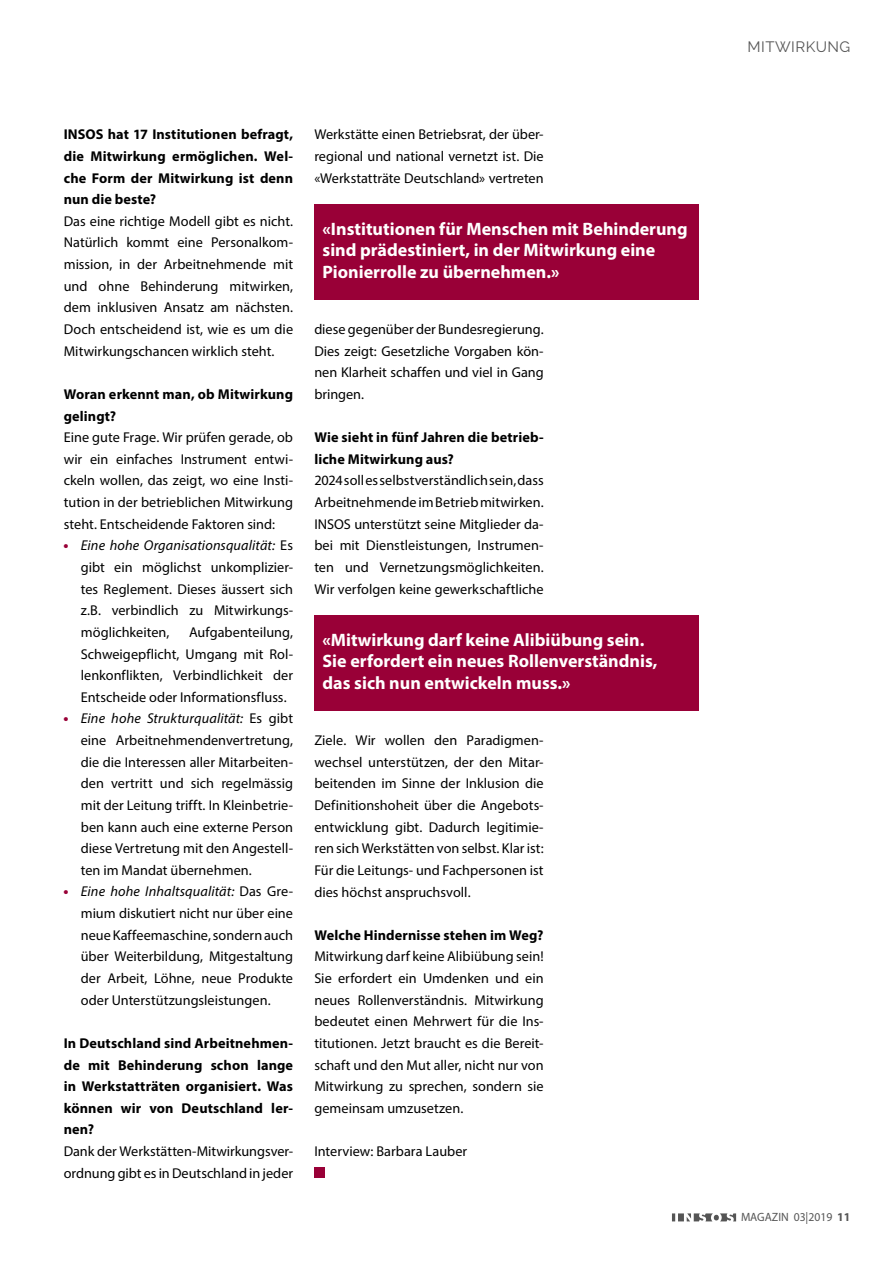
<style>
.page{position:relative;width:893px;height:1263px;background:#fff}
.page>*{position:absolute;margin:0;border:0;box-sizing:border-box;transform-origin:0 0}
.t1{font:700 18px/21.6px "Myriad Pro";color:#fff}
.t2{font:15px "Raleway";letter-spacing:.03em;color:#555}
.t3{font:14.25px/21.6px "Myriad Pro";color:#000;text-align:justify}
.t4{font:700 14.25px/21.6px "Myriad Pro";letter-spacing:.01em;color:#000;text-align:justify}
.t5{font:12px "Myriad Pro";color:#555}
.s1{font-style:italic}
.s2{font-weight:700}
</style>
<div class="page">
<svg style="left:672px;top:1213px;width:64px;height:8px"></svg>
<div style="left:314px;top:1167px;width:11px;height:11px;background:#990037"></div>
<div style="left:314px;top:204px;width:385px;height:96px;background:#990037"></div>
<div style="left:314px;top:615px;width:385px;height:96px;background:#990037"></div>
<p class="t4" style="left:64px;top:123px;width:231px">INSOS hat 17 Institutionen befragt, die Mitwirkung ermöglichen. Wel&shy;che Form der Mitwirkung ist denn nun die beste?</p>
<p class="t3" style="left:64px;top:210px;width:231px">Das eine richtige Modell gibt es nicht.<br>Natürlich kommt eine Personalkom&shy;mission, in der Arbeitnehmende mit und ohne Behinderung mitwirken, dem inklusiven Ansatz am nächsten.<br>Doch entscheidend ist, wie es um die Mitwirkungschancen wirklich steht.</p>
<p class="t4" style="left:64px;top:383px;width:231px">Woran erkennt man, ob Mitwirkung gelingt?</p>
<p class="t3" style="left:64px;top:426px;width:231px">Eine gute Frage. Wir prüfen gerade, ob wir ein einfaches Instrument entwi&shy;ckeln wollen, das zeigt, wo eine Insti&shy;tution in der betrieblichen Mitwirkung steht. Entscheidende Faktoren sind:</p>
<p class="t3" style="left:81px;top:534px;width:214px"><span class="s1">Eine hohe Organisationsqualität:</span> Es gibt ein möglichst unkomplizier&shy;tes Reglement. Dieses äussert sich z.B. verbindlich zu Mitwirkungs&shy;möglichkeiten,</p>
<p class="t3" style="left:81px;top:621px;width:214px;text-align:left;text-indent:108px">Aufgabenteilung, Schweigepflicht, Umgang mit Rol&shy;lenkonflikten, Verbindlichkeit der Entscheide oder Informationsfluss.<br><span class="s1">Eine hohe Strukturqualität:</span> Es gibt eine Arbeitnehmendenvertretung, die die Interessen aller Mitarbeiten&shy;den vertritt und sich regelmässig mit der Leitung trifft. In Kleinbetrie&shy;ben kann auch eine externe Person diese Vertretung mit den Angestell&shy;ten im Mandat übernehmen.<br><span class="s1">Eine hohe Inhaltsqualität:</span> Das Gre&shy;mium diskutiert nicht nur über eine neue Kaffeemaschine, sondern auch über Weiterbildung, Mitgestaltung der Arbeit, Löhne, neue Produkte oder Unterstützungsleistungen.</p>
<p class="t4" style="left:64px;top:1032px;width:231px">In Deutschland sind Arbeitnehmen&shy;de mit Behinderung schon lange in Werkstatträten organisiert. Was können wir von Deutschland ler&shy;nen?</p>
<p class="t3" style="left:64px;top:1140px;width:231px">Dank der Werkstätten-Mitwirkungsver&shy;ordnung gibt es in Deutschland in jeder</p>
<p class="t3" style="left:314px;top:124px;width:231px">Werkstätte einen Betriebsrat, der über&shy;regional und national vernetzt ist. Die «Werkstatträte Deutschland» vertreten</p>
<p class="t1" style="left:323px;top:217px;width:367px">«Institutionen für Menschen mit Behinderung sind prädestiniert, in der Mitwirkung eine<br>Pionierrolle zu übernehmen.»</p>
<p class="t3" style="left:314px;top:318px;width:231px">diese gegenüber der Bundesregierung.<br>Dies zeigt: Gesetzliche Vorgaben kön&shy;nen Klarheit schaffen und viel in Gang bringen.</p>
<p class="t4" style="left:314px;top:426px;width:231px">Wie sieht in fünf Jahren die betrieb&shy;liche Mitwirkung aus?</p>
<p class="t3" style="left:314px;top:470px;width:231px">2024 soll es selbstverständlich sein, dass Arbeitnehmende im Betrieb mitwirken.<br>INSOS unterstützt seine Mitglieder da&shy;bei mit Dienstleistungen, Instrumen&shy;ten und Vernetzungsmöglichkeiten.<br>Wir verfolgen keine gewerkschaftliche</p>
<p class="t1" style="left:323px;top:628px;width:336px">«Mitwirkung darf keine Alibiübung sein.<br>Sie erfordert ein neues Rollenverständnis, das sich nun entwickeln muss.»</p>
<p class="t3" style="left:314px;top:729px;width:231px">Ziele. Wir wollen den Paradigmen&shy;wechsel unterstützen, der den Mitar&shy;beitenden im Sinne der Inklusion die Definitionshoheit über die Angebots&shy;entwicklung gibt. Dadurch legitimie&shy;ren sich Werkstätten von selbst. Klar ist:<br>Für die Leitungs- und Fachpersonen ist dies höchst anspruchsvoll.</p>
<p class="t4" style="left:314px;top:924px;width:231px">Welche Hindernisse stehen im Weg?</p>
<p class="t3" style="left:314px;top:945px;width:231px">Mitwirkung darf keine Alibiübung sein!<br>Sie erfordert ein Umdenken und ein neues Rollenverständnis. Mitwirkung bedeutet einen Mehrwert für die Ins&shy;titutionen. Jetzt braucht es die Bereit&shy;schaft und den Mut aller, nicht nur von Mitwirkung zu sprechen, sondern sie gemeinsam umzusetzen.</p>
<p class="t3" style="left:314px;top:1140px;width:154px">Interview: Barbara Lauber</p>
<p class="t2" style="left:748px;top:38px;width:104px">MITWIRKUNG</p>
<p class="t5" style="left:741px;top:1210px;width:111px">MAGAZIN 03|2019 <span class="s2">11</span></p>
</div>
